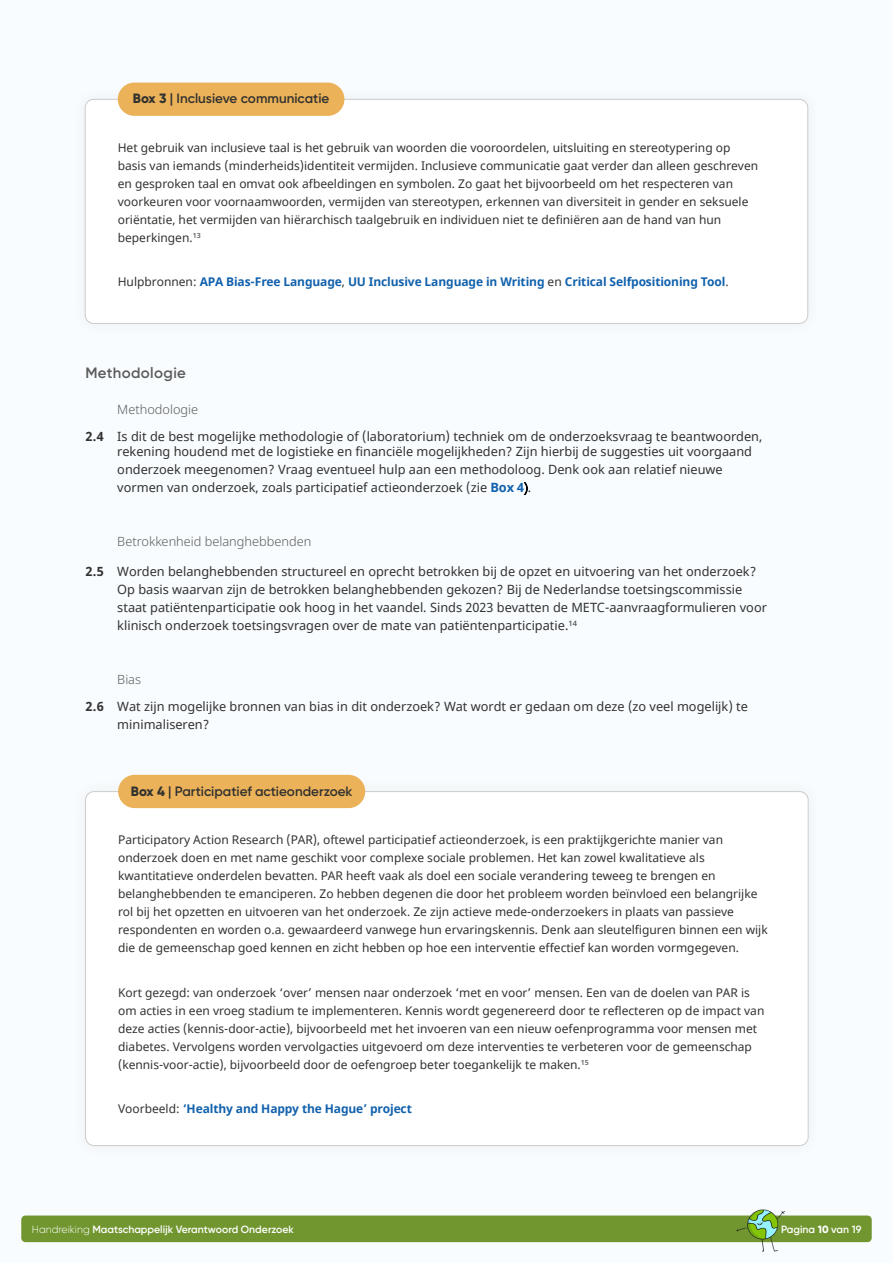
<style>
.page{position:relative;width:893px;height:1263px;background:#f8fcff}
.page>*{position:absolute;margin:0;border:0;box-sizing:border-box;transform-origin:0 0}
.t1{font:600 15px "Gilroy";letter-spacing:.025em;color:#5b5b5a}
.t2{font:600 13.5px "Gilroy";color:#323230}
.t3{font:12.75px/18px "Noto Sans";color:#323230}
.t4{font:300 12.75px "Noto Sans";color:#5b5b5a}
.t5{font:12px/18px "Noto Sans";color:#323230}
.t6{font:700 12px "Noto Sans";letter-spacing:-.01em;color:#1161ad}
.t7{font:600 10.5px "Gilroy";color:#fff}
.s1{font-weight:800}
.s2{font-weight:400;color:#323230}
.s3{font-weight:300;color:#5b5b5a}
.s4{font-weight:700}
.s5{font-weight:700;color:#1161ad}
.s6{font-family:"Adobe Clean";font-weight:300;color:#000}
.s7{font-weight:300}
</style>
<div class="page">
<div style="left:21px;top:1215px;width:851px;height:27px;background:#71962f;border-radius:4px"></div>
<img style="left:733px;top:1209px;width:53px;height:43px">
<div style="left:85px;top:99px;width:723px;height:224px;background:#fff;border-radius:9px"></div>
<div style="left:85px;top:99px;width:723px;height:225px;border:1px solid #cccccb;border-radius:9px"></div>
<div style="left:118px;top:83px;width:226px;height:33px;background:#ebb259;border-radius:17px"></div>
<div style="left:86px;top:792px;width:722px;height:353px;background:#fff;border-radius:9px"></div>
<div style="left:118px;top:775px;width:247px;height:33px;background:#ebb259;border-radius:17px"></div>
<p class="t2" style="left:133px;top:89px;width:198px"><span class="s1">Box 3</span> | Inclusieve communicatie</p>
<p class="t5" style="left:118px;top:139px;width:642px">Het gebruik van inclusieve taal is het gebruik van woorden die vooroordelen, uitsluiting en stereotypering op basis van iemands (minderheids)identiteit vermijden. Inclusieve communicatie gaat verder dan alleen geschreven en gesproken taal en omvat ook afbeeldingen en symbolen. Zo gaat het bijvoorbeeld om het respecteren van voorkeuren voor voornaamwoorden, vermijden van stereotypen, erkennen van diversiteit in gender en seksuele oriëntatie, het vermijden van hiërarchisch taalgebruik en individuen niet te definiëren aan de hand van hun beperkingen.<sup>13</sup></p>
<p class="t6" style="left:118px;top:273px;width:612px"><span class="s2">Hulpbronnen:</span> APA Bias-Free Language<span class="s2">,</span> UU Inclusive Language in Writing <span class="s2">en</span> Critical Selfpositioning Tool<span class="s2">.</span></p>
<p class="t1" style="left:85px;top:363px;width:102px">Methodologie</p>
<p class="t3" style="left:85px;top:396px;width:678px;line-height:27px;text-indent:32px"><span class="s3">Methodologie<br></span><span class="s4">2.4</span> Is dit de best mogelijke methodologie of (laboratorium) techniek om de onderzoeksvraag te beantwoorden,</p>
<p class="t3" style="left:117px;top:443px;width:636px">rekening houdend met de logistieke en financiële mogelijkheden? Zijn hierbij de suggesties uit voorgaand onderzoek meegenomen? Vraag eventueel hulp aan een methodoloog. Denk ook aan relatief nieuwe vormen van onderzoek, zoals participatief actieonderzoek (zie <span class="s5">Box 4</span><span class="s6">)</span>.</p>
<p class="t4" style="left:117px;top:533px;width:196px">Betrokkenheid belanghebbenden</p>
<p class="t3" style="left:117px;top:563px;width:651px;text-indent:-32px"><span class="s4">2.5</span> Worden belanghebbenden structureel en oprecht betrokken bij de opzet en uitvoering van het onderzoek?<br>Op basis waarvan zijn de betrokken belanghebbenden gekozen? Bij de Nederlandse toetsingscommissie staat patiëntenparticipatie ook hoog in het vaandel. Sinds 2023 bevatten de METC-aanvraagformulieren voor klinisch onderzoek toetsingsvragen over de mate van patiëntenparticipatie.<sup>14</sup></p>
<p class="t3" style="left:85px;top:666px;width:664px;line-height:27px;text-indent:32px"><span class="s3">Bias<br></span><span class="s4">2.6</span> Wat zijn mogelijke bronnen van bias in dit onderzoek? Wat wordt er gedaan om deze (zo veel mogelijk) te</p>
<p class="t3" style="left:117px;top:716px;width:94px">minimaliseren?</p>
<p class="t2" style="left:131px;top:783px;width:223px"><span class="s1">Box 4</span> | Participatief actieonderzoek</p>
<p class="t5" style="left:118px;top:831px;width:651px">Participatory Action Research (PAR), oftewel participatief actieonderzoek, is een praktijkgerichte manier van onderzoek doen en met name geschikt voor complexe sociale problemen. Het kan zowel kwalitatieve als kwantitatieve onderdelen bevatten. PAR heeft vaak als doel een sociale verandering teweeg te brengen en belanghebbenden te emanciperen. Zo hebben degenen die door het probleem worden beïnvloed een belangrijke rol bij het opzetten en uitvoeren van het onderzoek. Ze zijn actieve mede-onderzoekers in plaats van passieve respondenten en worden o.a. gewaardeerd vanwege hun ervaringskennis. Denk aan sleutelfiguren binnen een wijk die de gemeenschap goed kennen en zicht hebben op hoe een interventie effectief kan worden vormgegeven.</p>
<p class="t5" style="left:118px;top:983px;width:648px">Kort gezegd: van onderzoek ‘over’ mensen naar onderzoek ‘met en voor’ mensen. Een van de doelen van PAR is om acties in een vroeg stadium te implementeren. Kennis wordt gegenereerd door te reflecteren op de impact van deze acties (kennis-door-actie), bijvoorbeeld met het invoeren van een nieuw oefenprogramma voor mensen met diabetes. Vervolgens worden vervolgacties uitgevoerd om deze interventies te verbeteren voor de gemeenschap (kennis-voor-actie), bijvoorbeeld door de oefengroep beter toegankelijk te maken.<sup>15</sup></p>
<p class="t6" style="left:118px;top:1100px;width:295px"><span class="s2">Voorbeeld:</span> ‘Healthy and Happy the Hague’ project</p>
<p class="t7" style="left:32px;top:1223px;width:264px"><span class="s7">Handreiking</span> Maatschappelijk Verantwoord Onderzoek</p>
<p class="t7" style="left:781px;top:1223px;width:82px">Pagina <span class="s1">10</span> van 19</p>
</div>
